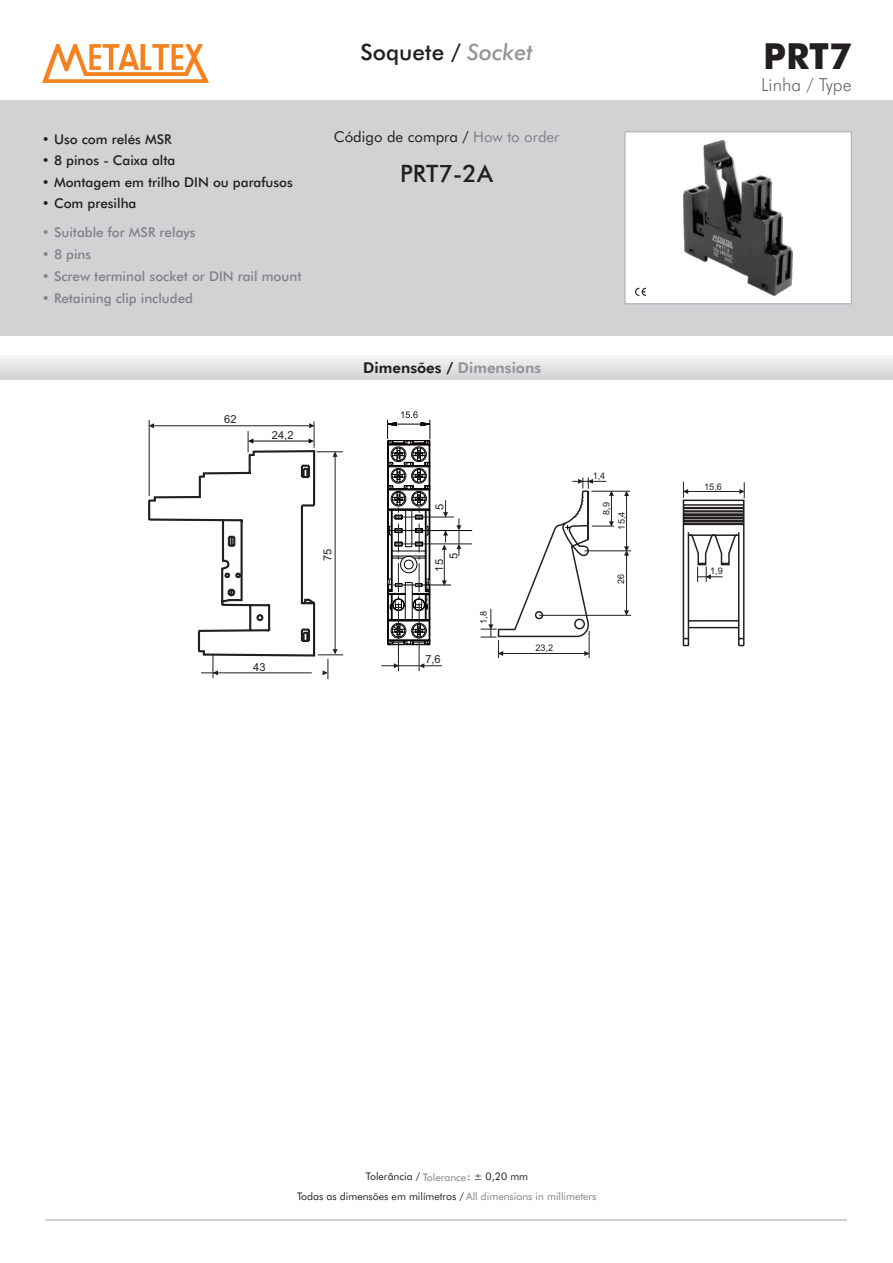
<style>
.page{position:relative;width:893px;height:1263px;background:#fff}
.page>*{position:absolute;margin:0;border:0;box-sizing:border-box;transform-origin:0 0}
.t1{font:500 36px "Futura BT";color:#231f20}
.t2{font:500 24px "Futura BT";color:#231f20}
.t3{font:500 22.5px "Futura BT";color:#231f20}
.t4{font:300 18px "Futura BT";color:#6c6d70}
.t5{font:15px "Futura BT";color:#231f20}
.t6{font:800 15px "Futura BT";color:#231f20}
.t7{font:500 13.5px "Futura BT";color:#808285}
.t8{font:500 13.5px "Futura BT";color:#231f20}
.t9{font:11.1px "Arial";color:#231f20}
.t10{font:10.5px/19.5px "Futura BT";color:#231f20;text-align:center}
.t11{font:9.15px "Arial";color:#231f20}
.s1{font-style:italic;color:#939598}
.s2{color:#808285}
.s3{color:#939598}
</style>
<div class="page">
<div style="left:0;top:100px;width:893px;height:236px;background:#d1d2d4"></div>
<svg style="left:42px;top:44px;width:167px;height:39px"></svg>
<div style="left:0;top:355px;width:893px;height:24px;background:linear-gradient(to bottom,#f5f5f6,#d3d4d7)"></div>
<div style="left:625px;top:131px;width:227px;height:173px;background:#fff"></div>
<img style="left:683px;top:140px;width:110px;height:155px">
<hr style="left:591px;top:491px;width:39px;height:1px;background:#231f20">
<svg style="left:682px;top:482px;width:63px;height:165px"></svg>
<hr style="left:626px;top:552px;width:1px;height:61px;background:#231f20">
<svg style="left:624px;top:610px;width:5px;height:5px"></svg>
<hr style="left:584px;top:551px;width:47px;height:1px;background:#231f20">
<hr style="left:539px;top:615px;width:92px;height:1px;background:#231f20">
<hr style="left:626px;top:493px;width:1px;height:56px;background:#231f20">
<svg style="left:624px;top:546px;width:5px;height:10px"></svg>
<svg style="left:624px;top:491px;width:5px;height:5px"></svg>
<svg style="left:481px;top:477px;width:133px;height:181px"></svg>
<hr style="left:392px;top:517px;width:62px;height:1px;background:#231f20">
<hr style="left:394px;top:544px;width:78px;height:1px;background:#231f20">
<hr style="left:388px;top:530px;width:84px;height:1px;background:#090506">
<hr style="left:393px;top:585px;width:58px;height:1px;background:#090506">
<hr style="left:149px;top:420px;width:1px;height:76px;background:#231f20">
<svg style="left:148px;top:421px;width:195px;height:258px"></svg>
<hr style="left:201px;top:673px;width:111px;height:1px;background:#231f20">
<svg style="left:456px;top:518px;width:5px;height:38px"></svg>
<svg style="left:381px;top:411px;width:67px;height:260px"></svg>
<hr style="left:45px;top:1219px;width:802px;height:2px;background:#d1d2d4">
<h3 class="t3" style="left:360px;top:43px;width:174px">Soquete / <span class="s1">Socket</span></h3>
<p class="t8" style="left:42px;top:133px;width:131px">• Uso com relés MSR</p>
<p class="t8" style="left:42px;top:155px;width:135px">• 8 pinos - Caixa alta</p>
<p class="t8" style="left:42px;top:176px;width:252px">• Montagem em trilho DIN ou parafusos</p>
<p class="t8" style="left:42px;top:198px;width:96px">• Com presilha</p>
<p class="t7" style="left:42px;top:226px;width:155px">• Suitable for MSR relays</p>
<p class="t7" style="left:42px;top:249px;width:51px">• 8 pins</p>
<p class="t7" style="left:42px;top:271px;width:261px">• Screw terminal socket or DIN rail mount</p>
<p class="t7" style="left:42px;top:293px;width:153px">• Retaining clip included</p>
<p class="t9" style="left:224px;top:415px;width:14px">62</p>
<p class="t9" style="left:272px;top:430px;width:23px">24,2</p>
<p class="t5" style="left:334px;top:131px;width:227px">Código de compra / <span class="s2">How to order</span></p>
<h2 class="t2" style="left:400px;top:163px;width:95px">PRT7-2A</h2>
<p class="t6" style="left:363px;top:362px;width:179px">Dimensões / <span class="s3">Dimensions</span></p>
<p class="t9" style="left:253px;top:663px;width:14px">43</p>
<p class="t9" style="left:324px;top:561px;width:14px;rotate:-90deg">75</p>
<p class="t9" style="left:435px;top:510px;width:8px;rotate:-90deg">5</p>
<p class="t9" style="left:449px;top:559px;width:8px;rotate:-90deg">5</p>
<p class="t9" style="left:435px;top:572px;width:14px;rotate:-90deg">15</p>
<p class="t9" style="left:425px;top:655px;width:17px">7,6</p>
<p class="t11" style="left:480px;top:624px;width:14px;rotate:-90deg">1,8</p>
<p class="t11" style="left:535px;top:644px;width:19px">23,2</p>
<p class="t11" style="left:593px;top:473px;width:14px">1,4</p>
<p class="t11" style="left:603px;top:515px;width:14px;rotate:-90deg">8,9</p>
<p class="t11" style="left:618px;top:529px;width:19px;rotate:-90deg">15,4</p>
<p class="t11" style="left:618px;top:584px;width:12px;rotate:-90deg">26</p>
<h1 class="t1" style="left:763px;top:41px;width:90px">PRT7</h1>
<h3 class="t4" style="left:761px;top:77px;width:92px">Linha / Type</h3>
<p class="t11" style="left:704px;top:483px;width:19px">15,6</p>
<p class="t11" style="left:710px;top:568px;width:14px">1,9</p>
<p class="t10" style="left:297px;top:1168px;width:301px">Tolerância / <span class="s2">Tolerance</span> : ± 0,20 mm<br>Todas as dimensões em milímetros / <span class="s2">All dimensions in millimeters</span></p>
</div>
